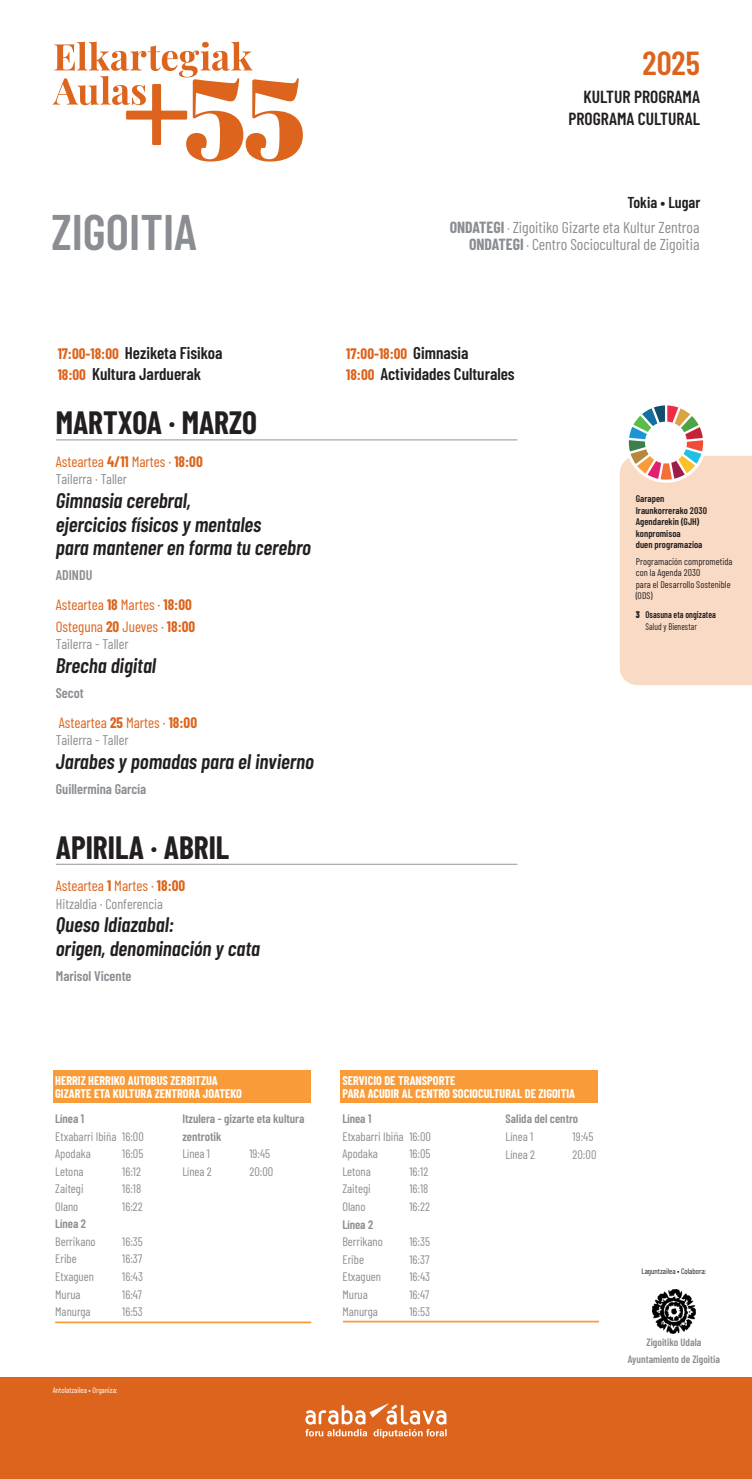
<style>
.page{position:relative;width:752px;height:1479px;background:#fff}
.page>*{position:absolute;margin:0;border:0;box-sizing:border-box;transform-origin:0 0}
.t1{font:600 49.88px "Barlow Condensed";color:#8a8e92}
.t2{font:600 33.25px "Barlow Condensed";color:#dc641c}
.t3{font:700 31.5px "Barlow Condensed";color:#231f20}
.t4{font:italic 600 21px/23.6px "Barlow Condensed";color:#231f20}
.t5{font:600 17.5px/22.8px "Barlow Condensed";color:#231f20;text-align:right}
.t6{font:600 16.97px/20.3px "Barlow Condensed";color:#231f20}
.t7{font:15.75px/24.9px "Barlow Condensed";color:#8a8e92;text-align:right}
.t8{font:14.88px/21.4px "Barlow Condensed";color:#dc641c}
.t9{font:700 14.88px "Barlow Condensed";color:#dc641c}
.t10{font:14px "Barlow Condensed";color:#8a8e92}
.t11{font:600 14px "Barlow Condensed";color:#8a8e92}
.t12{font:12.25px/17.5px "Barlow Condensed";color:#8a8e92}
.t13{font:700 12.25px/13.1px "Barlow Condensed";color:#fff}
.t14{font:600 12.25px/17.5px "Barlow Condensed";color:#8a8e92}
.t15{font:600 10.5px/17.5px "Barlow Condensed";color:#8a8e92;text-align:center}
.t16{font:9.62px/11.5px "Barlow Condensed";letter-spacing:.005em;color:#231f20}
.t17{font:600 9.62px/11.5px "Barlow Condensed";letter-spacing:.005em;color:#231f20}
.t18{font:600 9.62px/11.5px "Barlow Condensed";letter-spacing:.005em;color:#231f20;scale:.9 1}
.t19{font:7.88px "Barlow Condensed";color:#fff}
.t20{font:7.88px "Barlow Condensed";color:#231f20}
.s1{font-weight:600;color:#231f20}
.s2{font-weight:700}
.s3{font-size:14px}
.s4{font-weight:700;font-size:14.88px;color:#dc641c}
.s5{font-weight:600;font-size:16.97px;color:#231f20}
.s6{font-weight:900}
.s7{font-weight:400}
</style>
<div class="page">
<svg style="left:53px;top:42px;width:250px;height:119px"></svg>
<div style="left:53px;top:1070px;width:257px;height:32px;background:#f89b38"></div>
<hr style="left:55px;top:1321px;width:256px;height:2px;background:#f89b38">
<div style="left:0;top:1377px;width:752px;height:101px;background:#dc641c"></div>
<svg style="left:305px;top:1403px;width:141px;height:35px"></svg>
<div style="left:340px;top:1070px;width:257px;height:32px;background:#f89b38"></div>
<hr style="left:343px;top:1320px;width:256px;height:2px;background:#f89b38">
<img style="left:652px;top:1289px;width:43px;height:44px">
<hr style="left:56px;top:439px;width:461px;height:1px;background:#939598">
<hr style="left:56px;top:863px;width:461px;height:1px;background:#939598">
<svg style="left:619px;top:405px;width:133px;height:280px"></svg>
<h2 class="t2" style="left:642px;top:39px;width:59px">2025</h2>
<h1 class="t1" style="left:51px;top:197px;width:147px">ZIGOITIA</h1>
<h3 class="t5" style="left:568px;top:84px;width:133px">KULTUR PROGRAMA<br>PROGRAMA CULTURAL</h3>
<p class="t7" style="left:449px;top:188px;width:252px"><span class="s1">Tokia • Lugar<br></span><span class="s2">ONDATEGI</span> <span class="s3">·</span> Zigoitiko Gizarte eta Kultur Zentroa</p>
<p class="t7" style="left:469px;top:231px;width:232px"><span class="s2">ONDATEGI</span> <span class="s3">·</span> Centro Sociocultural de Zigoitia</p>
<h3 class="t6" style="left:58px;top:342px;width:166px"><span class="s4">17:00-18:00</span> Heziketa Fisikoa<br><span class="s4">18:00</span> Kultura Jarduerak</h3>
<p class="t9" style="left:346px;top:343px;width:124px">17:00-18:00 <span class="s5">Gimnasia</span></p>
<h3 class="t6" style="left:346px;top:362px;width:170px"><span class="s4">18:00</span> Actividades Culturales</h3>
<h3 class="t3" style="left:56px;top:401px;width:203px">MARTXOA · MARZO</h3>
<p class="t8" style="left:56px;top:450px;width:148px">Asteartea <span class="s2">4/11</span> Martes · <span class="s2">18:00</span></p>
<p class="t10" style="left:56px;top:469px;width:73px">Tailerra · Taller</p>
<h3 class="t4" style="left:56px;top:487px;width:257px">Gimnasia cerebral,<br>ejercicios físicos y mentales<br>para mantener en forma tu cerebro</h3>
<p class="t11" style="left:56px;top:565px;width:38px">ADINDU</p>
<p class="t8" style="left:56px;top:593px;width:141px">Asteartea <span class="s2">18</span> Martes · <span class="s2">18:00<br></span>Osteguna <span class="s2">20</span> Jueves · <span class="s2">18:00</span></p>
<p class="t10" style="left:56px;top:634px;width:74px">Tailerra - Taller</p>
<h3 class="t4" style="left:56px;top:652px;width:102px">Brecha digital</h3>
<p class="t11" style="left:56px;top:682px;width:29px">Secot</p>
<p class="t8" style="left:59px;top:710px;width:140px">Asteartea <span class="s2">25</span> Martes · <span class="s2">18:00</span></p>
<p class="t10" style="left:56px;top:730px;width:74px">Tailerra - Taller</p>
<h3 class="t4" style="left:56px;top:748px;width:259px">Jarabes y pomadas para el invierno</h3>
<p class="t11" style="left:56px;top:778px;width:92px">Guillermina García</p>
<h3 class="t3" style="left:56px;top:825px;width:175px">APIRILA · ABRIL</h3>
<p class="t8" style="left:56px;top:874px;width:131px">Asteartea <span class="s2">1</span> Martes · <span class="s2">18:00</span></p>
<p class="t10" style="left:56px;top:893px;width:108px">Hitzaldia · Conferencia</p>
<h3 class="t4" style="left:56px;top:911px;width:206px">Queso Idiazabal:<br>origen, denominación y cata</h3>
<p class="t11" style="left:56px;top:966px;width:77px">Marisol Vicente</p>
<p class="t17" style="left:635px;top:492px;width:73px">Garapen<br>Iraunkorrerako 2030<br>Agendarekin (GJH) konpromisoa<br>duen programazioa</p>
<p class="t16" style="left:635px;top:554px;width:98px">Programación comprometida con la Agenda 2030<br>para el Desarrollo Sostenible (ODS)</p>
<p class="t18" style="left:645px;top:608px;width:80px;text-indent:-10px"><span class="s6">3</span> Osasuna eta ongizatea<br><span class="s7">Salud y Bienestar</span></p>
<p class="t13" style="left:55px;top:1073px;width:188px">HERRIZ HERRIKO AUTOBUS ZERBITZUA<br>GIZARTE ETA KULTURA ZENTRORA JOATEKO</p>
<p class="t14" style="left:55px;top:1109px;width:30px">Línea 1</p>
<p class="t12" style="left:55px;top:1126px;width:90px">Etxabarri Ibiña 16:00<br>Apodaka</p>
<p class="t14" style="left:182px;top:1109px;width:123px">Itzulera - gizarte eta kultura zentrotik</p>
<p class="t12" style="left:182px;top:1144px;width:29px">Línea 1</p>
<p class="t12" style="left:249px;top:1144px;width:22px">19:45</p>
<p class="t12" style="left:182px;top:1161px;width:31px">Línea 2</p>
<p class="t12" style="left:249px;top:1161px;width:25px">20:00</p>
<p class="t12" style="left:122px;top:1144px;width:23px">16:05</p>
<p class="t12" style="left:55px;top:1161px;width:30px">Letona</p>
<p class="t12" style="left:122px;top:1161px;width:20px">16:12</p>
<p class="t12" style="left:55px;top:1179px;width:30px">Zaitegi</p>
<p class="t12" style="left:122px;top:1179px;width:21px">16:18</p>
<p class="t12" style="left:55px;top:1196px;width:25px">Olano</p>
<p class="t12" style="left:122px;top:1196px;width:22px">16:22</p>
<p class="t14" style="left:55px;top:1214px;width:32px">Línea 2</p>
<p class="t12" style="left:55px;top:1231px;width:42px">Berrikano</p>
<p class="t12" style="left:122px;top:1231px;width:22px">16:35</p>
<p class="t12" style="left:55px;top:1249px;width:23px">Eribe</p>
<p class="t12" style="left:122px;top:1249px;width:22px">16:37</p>
<p class="t12" style="left:55px;top:1266px;width:40px">Etxaguen</p>
<p class="t12" style="left:122px;top:1266px;width:22px">16:43</p>
<p class="t12" style="left:55px;top:1284px;width:27px">Murua</p>
<p class="t12" style="left:122px;top:1284px;width:21px">16:47</p>
<p class="t12" style="left:55px;top:1301px;width:37px">Manurga</p>
<p class="t12" style="left:122px;top:1301px;width:22px">16:53</p>
<p class="t19" style="left:53px;top:1384px;width:66px">Antolatzailea • Organiza:</p>
<p class="t13" style="left:342px;top:1073px;width:234px">SERVICIO DE TRANSPORTE<br>PARA ACUDIR AL CENTRO SOCIOCULTURAL DE ZIGOITIA</p>
<p class="t14" style="left:342px;top:1109px;width:30px">Línea 1</p>
<p class="t12" style="left:342px;top:1126px;width:90px">Etxabarri Ibiña 16:00<br>Apodaka</p>
<p class="t14" style="left:505px;top:1109px;width:74px">Salida del centro</p>
<p class="t12" style="left:505px;top:1126px;width:29px">Línea 1</p>
<p class="t12" style="left:572px;top:1126px;width:22px">19:45</p>
<p class="t12" style="left:505px;top:1144px;width:31px">Línea 2</p>
<p class="t12" style="left:572px;top:1144px;width:25px">20:00</p>
<p class="t12" style="left:409px;top:1144px;width:23px">16:05</p>
<p class="t12" style="left:342px;top:1161px;width:30px">Letona</p>
<p class="t12" style="left:409px;top:1161px;width:20px">16:12</p>
<p class="t12" style="left:342px;top:1179px;width:30px">Zaitegi</p>
<p class="t12" style="left:409px;top:1179px;width:21px">16:18</p>
<p class="t12" style="left:342px;top:1196px;width:25px">Olano</p>
<p class="t12" style="left:409px;top:1196px;width:22px">16:22</p>
<p class="t14" style="left:342px;top:1214px;width:32px">Línea 2</p>
<p class="t12" style="left:342px;top:1231px;width:42px">Berrikano</p>
<p class="t12" style="left:409px;top:1231px;width:22px">16:35</p>
<p class="t12" style="left:342px;top:1249px;width:23px">Eribe</p>
<p class="t12" style="left:409px;top:1249px;width:22px">16:37</p>
<p class="t12" style="left:342px;top:1266px;width:40px">Etxaguen</p>
<p class="t12" style="left:409px;top:1266px;width:22px">16:43</p>
<p class="t12" style="left:342px;top:1284px;width:27px">Murua</p>
<p class="t12" style="left:409px;top:1284px;width:21px">16:47</p>
<p class="t12" style="left:342px;top:1301px;width:37px">Manurga</p>
<p class="t12" style="left:409px;top:1301px;width:22px">16:53</p>
<p class="t20" style="left:641px;top:1264px;width:66px">Laguntzailea • Colabora:</p>
<p class="t15" style="left:627px;top:1332px;width:94px">Zigoitiko Udala<br>Ayuntamiento de Zigoitia</p>
</div>
